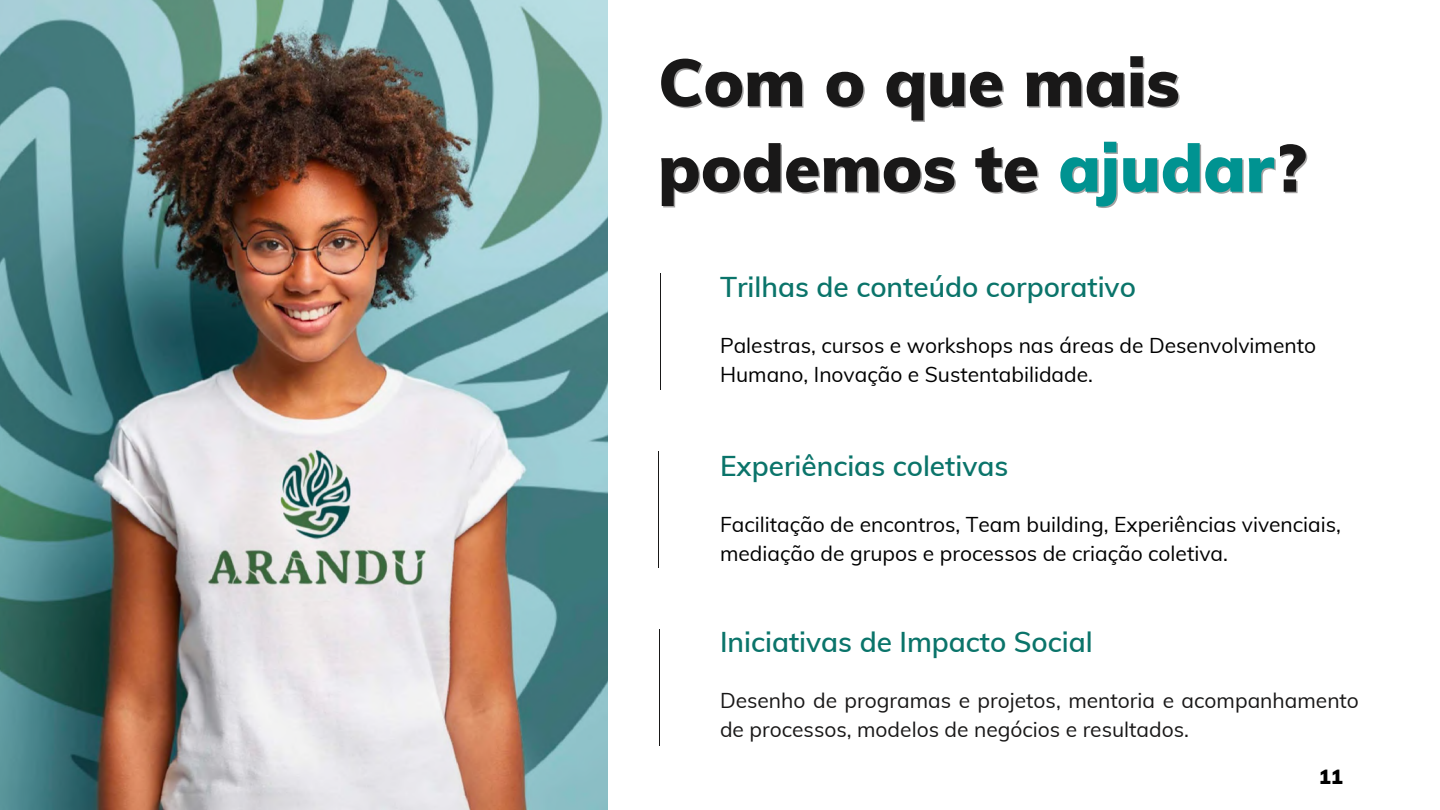
<style>
.page{position:relative;width:1440px;height:810px;background:#fff}
.page>*{position:absolute;margin:0;border:0;box-sizing:border-box;transform-origin:0 0}
.t1{font:900 66.1px/85.5px "Muli";color:#191818}
.t2{font:600 28px "Muli";color:#0a746a}
.t3{font:21px/29.2px "Muli";color:#000}
.t4{font:21px/29.2px "Muli";color:#191818}
.t5{font:900 20px "Muli";color:#000}
.s1{color:#009391}
.s2{color:rgb(25 24 24/.4)}
</style>
<div class="page">
<hr style="left:659px;top:630px;width:1px;height:116px;background:#191818">
<hr style="left:658px;top:451px;width:1px;height:116px;background:#191818">
<hr style="left:660px;top:273px;width:1px;height:117px;background:#191818">
<img style="left:0;top:0;width:608px;height:810px">
<p class="t1" style="left:658px;top:39px;width:651px">Com o que mais podemos te <span class="s1">ajudar</span><span class="s2">?</span></p>
<p class="t2" style="left:720px;top:269px;width:417px">Trilhas de conteúdo corporativo</p>
<p class="t3" style="left:720px;top:330px;width:598px">Palestras, cursos e workshops nas áreas de Desenvolvimento<br>Humano, Inovação e Sustentabilidade.</p>
<p class="t2" style="left:720px;top:448px;width:290px">Experiências coletivas</p>
<p class="t3" style="left:720px;top:509px;width:623px">Facilitação de encontros, Team building, Experiências vivenciais, mediação de grupos e processos de criação coletiva.</p>
<p class="t2" style="left:720px;top:624px;width:374px">Iniciativas de Impacto Social</p>
<p class="t4" style="left:720px;top:686px;width:640px">Desenho de programas e projetos, mentoria e acompanhamento de processos, modelos de negócios e resultados.</p>
<p class="t5" style="left:1319px;top:764px;width:25px">11</p>
</div>
